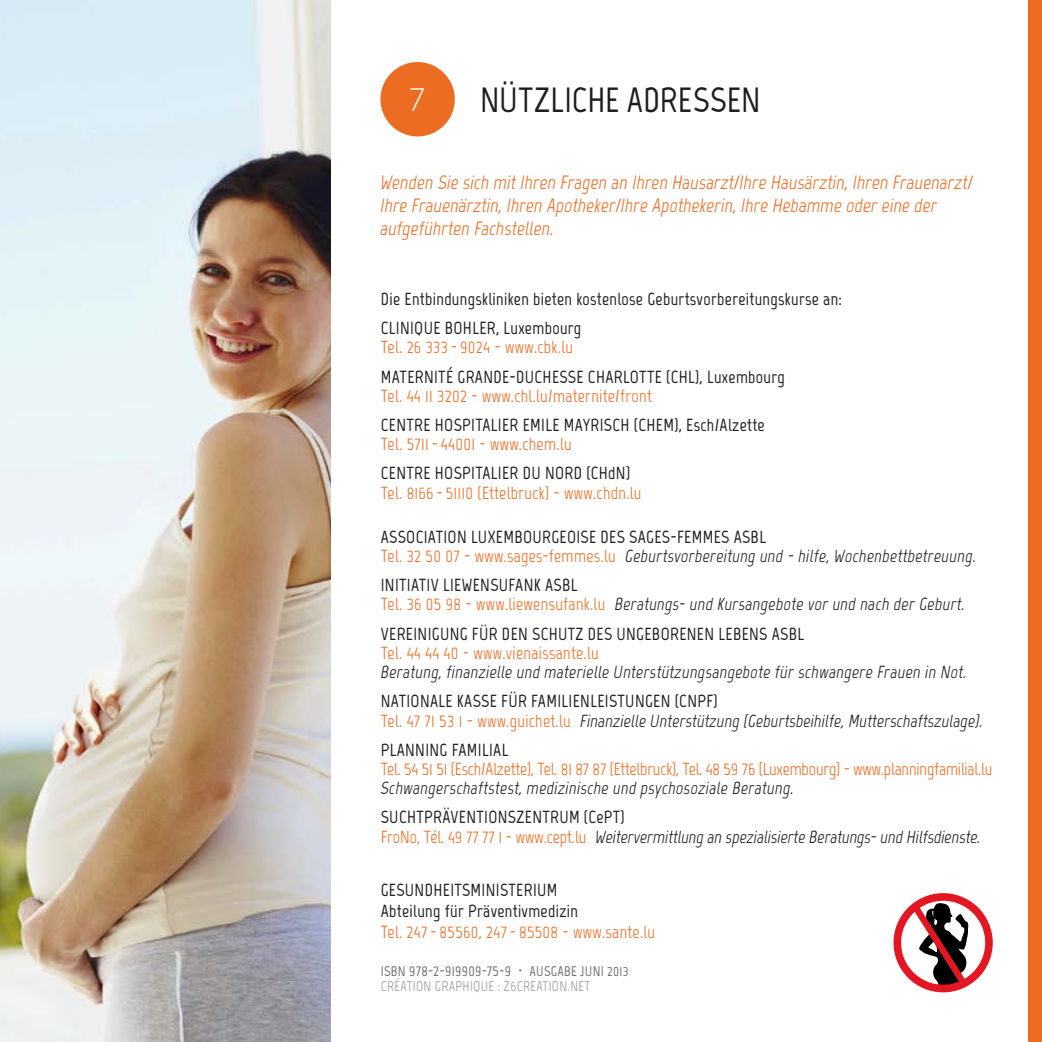
<style>
.page{position:relative;width:1042px;height:1042px;background:#fff}
.page>*{position:absolute;margin:0;border:0;box-sizing:border-box;transform-origin:0 0}
.t1{font:700 35px "Marvel";letter-spacing:.01em;color:#1e1e1f}
.t2{font:300 35px "Myriad Pro";color:#fff}
.t3{font:italic 19.25px/22.8px "Marvel";letter-spacing:.01em;color:#ec6c21}
.t4{font:italic 17.5px/19.2px "Marvel";letter-spacing:.02em;color:#1e1e1f}
.t5{font:700 17.5px/29.2px "Marvel";letter-spacing:.02em;color:#1e1e1f}
.t6{font:17.5px "Marvel";letter-spacing:.02em;color:#ec6c21}
.t7{font:italic 17.5px/19.2px "Marvel";color:#1e1e1f}
.t8{font:17.5px "Marvel";letter-spacing:-.005em;color:#ec6c21}
.t9{font:14px/15.8px "Marvel";letter-spacing:.02em;color:#97999c}
.s1{font-weight:700;font-style:normal}
.s2{font-style:normal;color:#ec6c21}
.s3{font-weight:700;color:#6d6f72}
.s4{font-weight:700;font-size:14.88px;color:#6d6f72}
</style>
<div class="page">
<img style="left:0;top:0;width:331px;height:1042px">
<div style="left:380px;top:62px;width:75px;height:74px;background:#ec6c21;border-radius:50%"></div>
<div style="left:1028px;top:0;width:14px;height:1042px;background:#ec6c21"></div>
<svg style="left:899px;top:895px;width:91px;height:95px"></svg>
<div style="left:893px;top:893px;width:100px;height:99px;border:5px solid #e21721;border-radius:50%"></div>
<h1 class="t2" style="left:409px;top:78px;width:19px">7</h1>
<h1 class="t1" style="left:480px;top:79px;width:282px">NÜTZLICHE ADRESSEN</h1>
<p class="t3" style="left:380px;top:171px;width:594px">Wenden Sie sich mit Ihren Fragen an Ihren Hausarzt/Ihre Hausärztin, Ihren Frauenarzt/<br>Ihre Frauenärztin, Ihren Apotheker/Ihre Apothekerin, Ihre Hebamme oder eine der aufgeführten Fachstellen.</p>
<p class="t5" style="left:381px;top:284px;width:463px">DIE ENTBINDUNGSKLINIKEN BIETEN KOSTENLOSE GEBURTSVORBEREITUNGSKURSE AN:<br>CLINIQUE BOHLER, LUXEMBOURG</p>
<p class="t6" style="left:381px;top:337px;width:194px">Tel. 26 333 - 9024 - www.cbk.lu</p>
<p class="t5" style="left:381px;top:362px;width:405px">MATERNITÉ GRANDE-DUCHESSE CHARLOTTE (CHL), LUXEMBOURG</p>
<p class="t6" style="left:381px;top:385px;width:272px">Tel. 44 11 3202 - www.chl.lu/maternite/front</p>
<p class="t5" style="left:381px;top:410px;width:267px">CENTRE HOSPITALIER EMILE MAYRISCH (CHEM</p>
<p class="t5" style="left:674px;top:410px;width:92px">), ESCH/ALZETTE</p>
<p class="t6" style="left:381px;top:433px;width:192px">Tel. 5711-44001 - www.chem.lu</p>
<p class="t5" style="left:381px;top:459px;width:251px">CENTRE HOSPITALIER DU NORD (CHDN)</p>
<p class="t6" style="left:381px;top:482px;width:262px">Tel. 8166 - 51110 (Ettelbruck) - www.chdn.lu</p>
<p class="t4" style="left:381px;top:527px;width:597px"><span class="s1">ASSOCIATION LUXEMBOURGEOISE DES SAGES-FEMMES ASBL<br></span><span class="s2">Tel. 32 50 07 - www.sages-femmes.lu</span> Geburtsvorbereitung und - hilfe, Wochenbettbetreuung.</p>
<p class="t4" style="left:381px;top:575px;width:586px"><span class="s1">INITIATIV LIEWENSUFANK ASBL<br></span><span class="s2">Tel. 36 05 98 - www.liewensufank.lu</span> Beratungs- und Kursangebote vor und nach der Geburt.</p>
<p class="t5" style="left:381px;top:619px;width:425px">VEREINIGUNG FÜR DEN SCHUTZ DES UNGEBORENEN LEBENS ASBL</p>
<p class="t6" style="left:381px;top:642px;width:219px">Tel. 44 44 40 - www.vienaissante.lu</p>
<p class="t4" style="left:381px;top:662px;width:587px">Beratung, finanzielle und materielle Unterstützungsangebote für schwangere Frauen in Not.</p>
<p class="t5" style="left:381px;top:686px;width:308px">NATIONALE KASSE FÜR FAMILIENLEISTUNGEN (CNPF</p>
<p class="t4" style="left:381px;top:691px;width:603px;text-indent:333px"><span class="s1">)<br></span><span class="s2">Tel. 47 71 53 1 - www.guichet.lu</span> Finanzielle Unterstützung (Geburtsbeihilfe, Mutterschaftszulage).</p>
<p class="t5" style="left:381px;top:735px;width:10px">PLANNING</p>
<p class="t5" style="left:452px;top:735px;width:8px">FAMILIAL</p>
<p class="t8" style="left:381px;top:758px;width:613px">Tel. 54 51 51 (Esch/Alzette), Tel. 81 87 87 (Ettelbruck), Tel. 48 59 76 (Luxembourg) - www.planningfamilial.lu</p>
<p class="t4" style="left:381px;top:778px;width:415px">Schwangerschaftstest, medizinische und psychosoziale Beratung.</p>
<p class="t7" style="left:381px;top:808px;width:601px"><span class="s1">SUCHTPRÄVENTIONSZENTRUM (CEPT)<br></span><span class="s2">FroN o, Tél. 49 77 77 1 - www.cept.lu</span> Weitervermittlung an spezialisierte Beratungs- und Hilfsdienste.</p>
<p class="t5" style="left:381px;top:879px;width:199px;line-height:21px">GESUNDHEITSMINISTERIUM<br>ABTEILUNG FÜR PRÄVENTIVMEDIZIN</p>
<p class="t6" style="left:381px;top:921px;width:276px">Tel. 247- 85560, 247- 85508 - www.sante.lu</p>
<p class="t9" style="left:381px;top:963px;width:249px"><span class="s3">ISBN</span> <span class="s4">978-2-919909-75-9</span> <sup>•</sup> <span class="s3">AUSGABE JUNI 2013 </span>créati on graphiqu e : z6creati on.net</p>
</div>
